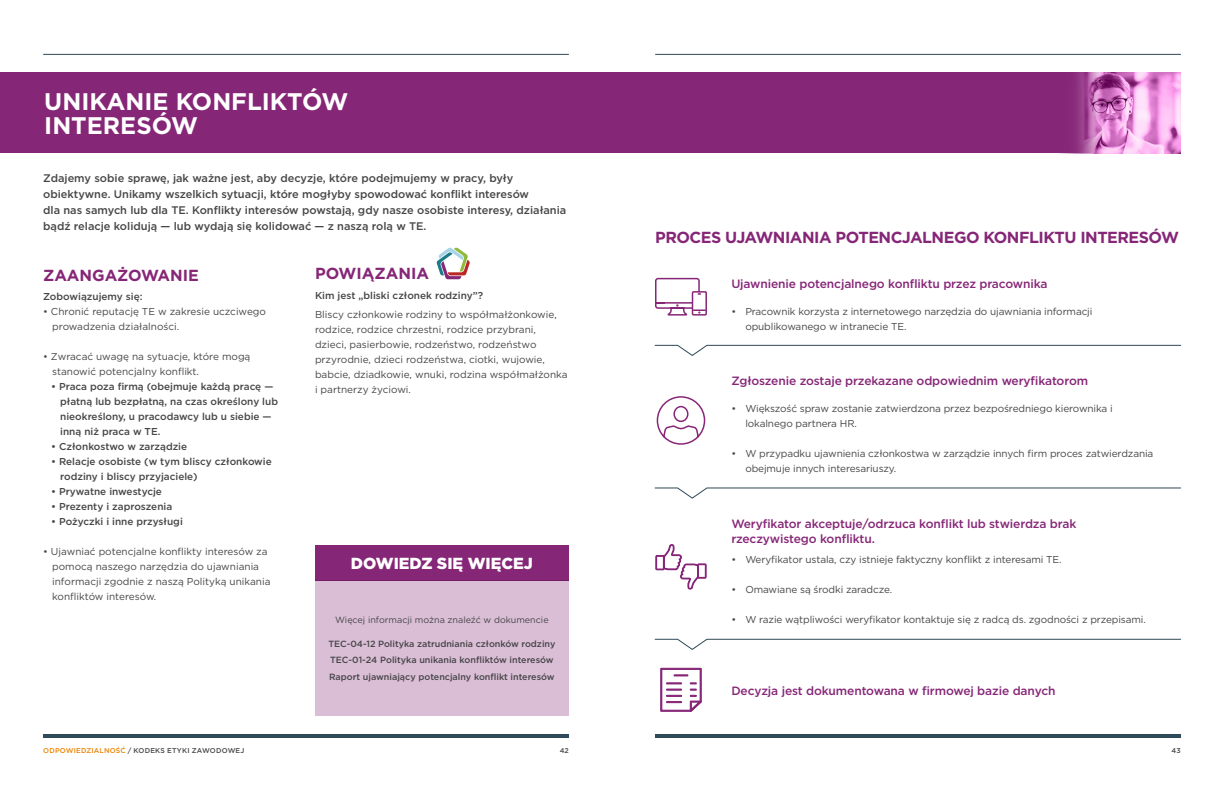
<style>
.page{position:relative;width:1224px;height:792px;background:#fff}
.page>*{position:absolute;margin:0;border:0;box-sizing:border-box;transform-origin:0 0}
.t1{font:700 24px/24px "Gotham";color:#fff}
.t2{font:700 16px "Gotham";letter-spacing:-.03em;color:#862677}
.t3{font:700 16px "Gotham";color:#862677}
.t4{font:900 16px "Gotham";color:#fff}
.t5{font:500 12px/15px "Gotham";letter-spacing:-.01em;color:#862677}
.t6{font:500 11px/16px "Gotham";color:#464547}
.t7{font:10px/15px "Gotham";letter-spacing:-.01em;color:#464547}
.t8{font:500 10px/15px "Gotham";color:#464547}
.t9{font:500 9px/16.5px "Gotham";color:#464547}
.t10{font:9px "Gotham";color:#464547}
.t11{font:500 7px "Gotham";letter-spacing:.025em;color:#464547}
.s1{color:#e98300}
</style>
<div class="page">
<hr style="left:655px;top:734px;width:526px;height:4px;background:#2e4957">
<hr style="left:655px;top:54px;width:526px;height:1px;background:#2e4957">
<hr style="left:43px;top:734px;width:526px;height:4px;background:#2e4957">
<hr style="left:43px;top:54px;width:526px;height:1px;background:#2e4957">
<div style="left:315px;top:580px;width:254px;height:136px;background:#dabed6"></div>
<div style="left:315px;top:545px;width:254px;height:35px;background:#862677"></div>
<div style="left:0;top:72px;width:612px;height:81px;background:#862677"></div>
<div style="left:612px;top:72px;width:569px;height:81px;background:#862677"></div>
<img style="left:1076px;top:72px;width:105px;height:81px">
<svg style="left:437px;top:248px;width:33px;height:31px"></svg>
<svg style="left:655px;top:277px;width:52px;height:39px"></svg>
<svg style="left:654px;top:344px;width:527px;height:12px"></svg>
<svg style="left:654px;top:487px;width:527px;height:12px"></svg>
<svg style="left:656px;top:396px;width:50px;height:49px"></svg>
<svg style="left:654px;top:638px;width:527px;height:12px"></svg>
<svg style="left:655px;top:544px;width:52px;height:45px"></svg>
<svg style="left:660px;top:668px;width:42px;height:44px"></svg>
<h1 class="t1" style="left:44px;top:90px;width:306px">UNIKANIE KONFLIKTÓW<br>INTERESÓW</h1>
<p class="t6" style="left:43px;top:170px;width:525px">Zdajemy sobie sprawę, jak ważne jest, aby decyzje, które podejmujemy w pracy, były obiektywne. Unikamy wszelkich sytuacji, które mogłyby spowodować konflikt interesów<br>dla nas samych lub dla TE. Konflikty interesów powstają, gdy nasze osobiste interesy, działania bądź relacje kolidują — lub wydają się kolidować — z naszą rolą w TE.</p>
<h2 class="t3" style="left:315px;top:263px;width:116px">POWIĄZANIA</h2>
<p class="t8" style="left:315px;top:288px;width:170px">Kim jest „bliski członek rodziny”?</p>
<p class="t7" style="left:315px;top:307px;width:254px">Bliscy członkowie rodziny to współmałżonkowie, rodzice, rodzice chrzestni, rodzice przybrani, dzieci, pasierbowie, rodzeństwo, rodzeństwo przyrodnie, dzieci rodzeństwa, ciotki, wujowie, babcie, dziadkowie, wnuki, rodzina współmałżonka i partnerzy życiowi.</p>
<h2 class="t3" style="left:43px;top:265px;width:157px">ZAANGAŻOWANIE</h2>
<p class="t8" style="left:43px;top:289px;width:101px">Zobowiązujemy się:</p>
<p class="t7" style="left:52px;top:304px;width:215px;text-indent:-9px">• Chronić reputację TE w zakresie uczciwego prowadzenia działalności.</p>
<p class="t7" style="left:52px;top:349px;width:200px;text-indent:-9px">• Zwracać uwagę na sytuacje, które mogą stanowić potencjalny konflikt.</p>
<p class="t8" style="left:60px;top:379px;width:219px;text-indent:-9px">• Praca poza firmą (obejmuje każdą pracę — płatną lub bezpłatną, na czas określony lub nieokreślony, u pracodawcy lub u siebie — inną niż praca w TE.</p>
<p class="t8" style="left:51px;top:439px;width:138px">• Członkostwo w zarządzie</p>
<p class="t8" style="left:60px;top:454px;width:213px;text-indent:-9px">• Relacje osobiste (w tym bliscy członkowie rodziny i bliscy przyjaciele)</p>
<p class="t8" style="left:51px;top:484px;width:112px">• Prywatne inwestycje</p>
<p class="t8" style="left:51px;top:499px;width:123px">• Prezenty i zaproszenia</p>
<p class="t8" style="left:51px;top:514px;width:133px">• Pożyczki i inne przysługi</p>
<p class="t7" style="left:52px;top:544px;width:220px;text-indent:-9px">• Ujawniać potencjalne konflikty interesów za pomocą naszego narzędzia do ujawniania informacji zgodnie z naszą Polityką unikania konfliktów interesów.</p>
<h2 class="t4" style="left:351px;top:552px;width:183px">DOWIEDZ SIĘ WIĘCEJ</h2>
<p class="t10" style="left:335px;top:614px;width:215px">Więcej informacji można znaleźć w dokumencie</p>
<p class="t9" style="left:328px;top:635px;width:229px">TEC-04-12 Polityka zatrudniania członków rodziny<br>TEC-01-24 Polityka unikania konfliktów interesów<br>Raport ujawniający potencjalny konflikt interesów</p>
<h2 class="t2" style="left:655px;top:226px;width:525px">PROCES UJAWNIANIA POTENCJALNEGO KONFLIKTU INTERESÓW</h2>
<p class="t5" style="left:731px;top:276px;width:318px">Ujawnienie potencjalnego konfliktu przez pracownika</p>
<p class="t7" style="left:745px;top:303px;width:349px;text-indent:-14px">• Pracownik korzysta z internetowego narzędzia do ujawniania informacji opublikowanego w intranecie TE.</p>
<p class="t5" style="left:731px;top:373px;width:358px">Zgłoszenie zostaje przekazane odpowiednim weryfikatorom</p>
<p class="t7" style="left:745px;top:400px;width:369px;text-indent:-14px">• Większość spraw zostanie zatwierdzona przez bezpośredniego kierownika i lokalnego partnera HR.</p>
<p class="t7" style="left:745px;top:445px;width:410px;text-indent:-14px">• W przypadku ujawnienia członkostwa w zarządzie innych firm proces zatwierdzania obejmuje innych interesariuszy.</p>
<p class="t5" style="left:731px;top:516px;width:347px">Weryfikator akceptuje/odrzuca konflikt lub stwierdza brak rzeczywistego konfliktu.</p>
<p class="t7" style="left:731px;top:551px;width:332px">• Weryfikator ustala, czy istnieje faktyczny konflikt z interesami TE.</p>
<p class="t7" style="left:731px;top:581px;width:162px">• Omawiane są środki zaradcze.</p>
<p class="t7" style="left:731px;top:611px;width:416px">• W razie wątpliwości weryfikator kontaktuje się z radcą ds. zgodności z przepisami.</p>
<p class="t5" style="left:731px;top:683px;width:326px">Decyzja jest dokumentowana w firmowej bazie danych</p>
<p class="t11" style="left:43px;top:746px;width:203px"><span class="s1">ODPOWIEDZIALNOŚĆ</span> / KODEKS ETYKI ZAWODOWEJ</p>
<p class="t11" style="left:560px;top:746px;width:11px">42</p>
<p class="t11" style="left:1172px;top:746px;width:11px">43</p>
</div>
